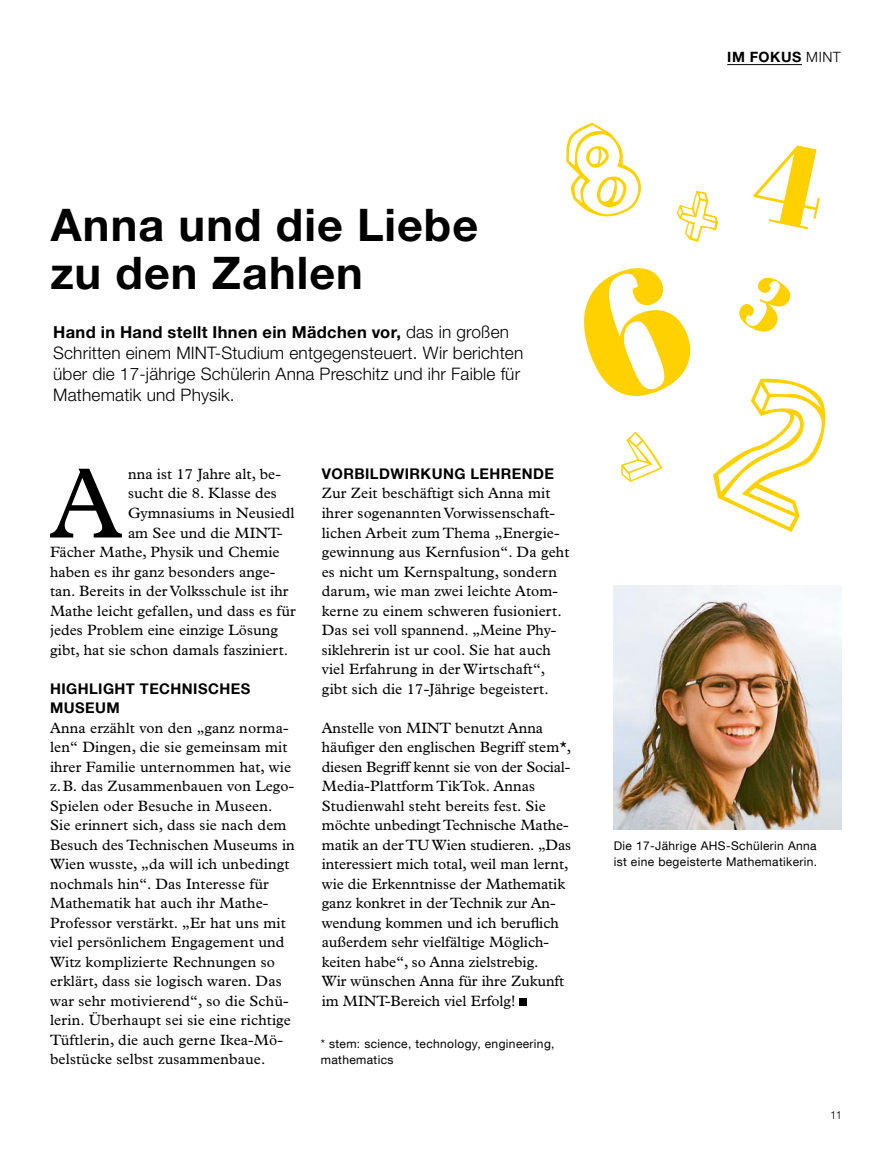
<style>
.page{position:relative;width:893px;height:1149px;background:#fff}
.page>*{position:absolute;margin:0;border:0;box-sizing:border-box;transform-origin:0 0}
.t1{font:100.8px "Plantin Std";color:#000}
.t2{font:700 45px/48px "Helvetica Neue LT Std";letter-spacing:.025em;color:#000}
.t3{font:300 17.25px/21px "Helvetica Neue LT Std";letter-spacing:.01em;color:#000}
.t4{font:700 16.5px "Helvetica Neue LT Std";letter-spacing:.02em;color:#000}
.t5{font:15px/19.5px "Plantin Std";letter-spacing:.01em;color:#000}
.t6{font:700 14.7px/19.5px "Helvetica Neue LT Com";letter-spacing:.03em;color:#000}
.t7{font:700 14.25px "Helvetica Neue LT Std";letter-spacing:.045em;color:#000}
.t8{font:12px/16.5px "Helvetica Neue LT Com";letter-spacing:.03em;color:#000}
.t9{font:300 11.25px "Helvetica Neue LT Std";color:#000}
.s1{font-weight:300}
.s2{font-weight:300;font-size:17.25px}
</style>
<div class="page">
<hr style="left:727px;top:64px;width:75px;height:1px;background:#000">
<div style="left:520px;top:998px;width:7px;height:7px;background:#000"></div>
<img style="left:614px;top:585px;width:228px;height:244px">
<p class="t7" style="left:727px;top:48px;width:115px">IM FOKUS <span class="s1">MINT</span></p>
<h2 class="t2" style="left:50px;top:199px;width:429px">Anna und die Liebe zu den Zahlen</h2>
<p class="t4" style="left:53px;top:321px;width:457px">Hand in Hand stellt Ihnen ein Mädchen vor, <span class="s2">das in großen</span></p>
<p class="t3" style="left:53px;top:341px;width:472px">Schritten einem MINT-Studium entgegensteuert. Wir berichten über die 17-jährige Schülerin Anna Preschitz und ihr Faible für<br>Mathematik und Physik.</p>
<h1 class="t1" style="left:50px;top:446px;width:74px">A</h1>
<p class="t5" style="left:128px;top:464px;width:154px">nna ist 17 Jahre alt, be-</p>
<p class="t5" style="left:128px;top:483px;width:150px">sucht die 8. Klasse des</p>
<p class="t5" style="left:128px;top:503px;width:168px">Gymnasiums in Neusiedl</p>
<p class="t5" style="left:128px;top:522px;width:156px">am See und die MINT-</p>
<p class="t5" style="left:50px;top:542px;width:231px">Fächer Mathe, Physik und Chemie</p>
<p class="t5" style="left:50px;top:561px;width:227px">haben es ihr ganz besonders ange-</p>
<p class="t5" style="left:50px;top:581px;width:240px">tan. Bereits in der Volksschule ist ihr</p>
<p class="t5" style="left:50px;top:600px;width:247px">Mathe leicht gefallen, und dass es für</p>
<p class="t5" style="left:50px;top:620px;width:229px">jedes Problem eine einzige Lösung</p>
<p class="t5" style="left:50px;top:639px;width:240px">gibt, hat sie schon damals fasziniert.</p>
<p class="t6" style="left:50px;top:678px;width:202px">HIGHLIGHT TECHNISCHES<br>MUSEUM</p>
<p class="t5" style="left:50px;top:717px;width:246px">Anna erzählt von den „ganz norma&shy;len“ Dingen, die sie gemeinsam mit ihrer Familie unternommen hat, wie z.B. das Zusammenbauen von Lego-Spielen oder Besuche in Museen.<br>Sie erinnert sich, dass sie nach dem Besuch des Technischen Museums in Wien wusste, „da will ich unbedingt nochmals hin“. Das Interesse für Mathematik hat auch ihr Mathe-Professor verstärkt. „Er hat uns mit viel persönlichem Engagement und Witz komplizierte Rechnungen so erklärt, dass sie logisch waren. Das war sehr motivierend“, so die Schü&shy;lerin. Überhaupt sei sie eine richtige Tüftlerin, die auch gerne Ikea-Mö&shy;belstücke selbst zusammenbaue.</p>
<p class="t6" style="left:322px;top:463px;width:234px">VORBILDWIRKUNG LEHRENDE</p>
<p class="t5" style="left:322px;top:483px;width:249px">Zur Zeit beschäftigt sich Anna mit ihrer sogenannten Vorwissenschaft&shy;lichen Arbeit zum Thema „Energie&shy;gewinnung aus Kernfusion“. Da geht es nicht um Kernspaltung, sondern darum, wie man zwei leichte Atom&shy;kerne zu einem schweren fusioniert.<br>Das sei voll spannend. „Meine Phy&shy;siklehrerin ist ur cool. Sie hat auch viel Erfahrung in der Wirtschaft“, gibt sich die 17-Jährige begeistert.</p>
<p class="t5" style="left:322px;top:717px;width:251px">Anstelle von MINT benutzt Anna häufiger den englischen Begriff stem*, diesen Begriff kennt sie von der Social-Media-Plattform TikTok. Annas Studienwahl steht bereits fest. Sie möchte unbedingt Technische Mathe&shy;matik an der TU Wien studieren. „Das interessiert mich total, weil man lernt, wie die Erkenntnisse der Mathematik ganz konkret in der Technik zur An&shy;wendung kommen und ich beruflich außerdem sehr vielfältige Möglich&shy;keiten habe“, so Anna zielstrebig.<br>Wir wünschen Anna für ihre Zukunft im MINT-Bereich viel Erfolg!</p>
<p class="t8" style="left:321px;top:1034px;width:235px">* stem: science, technology, engineering, mathematics</p>
<p class="t8" style="left:614px;top:836px;width:205px">Die 17-Jährige AHS-Schülerin Anna ist eine begeisterte Mathematikerin.</p>
<p class="t9" style="left:830px;top:1107px;width:13px">11</p>
</div>
